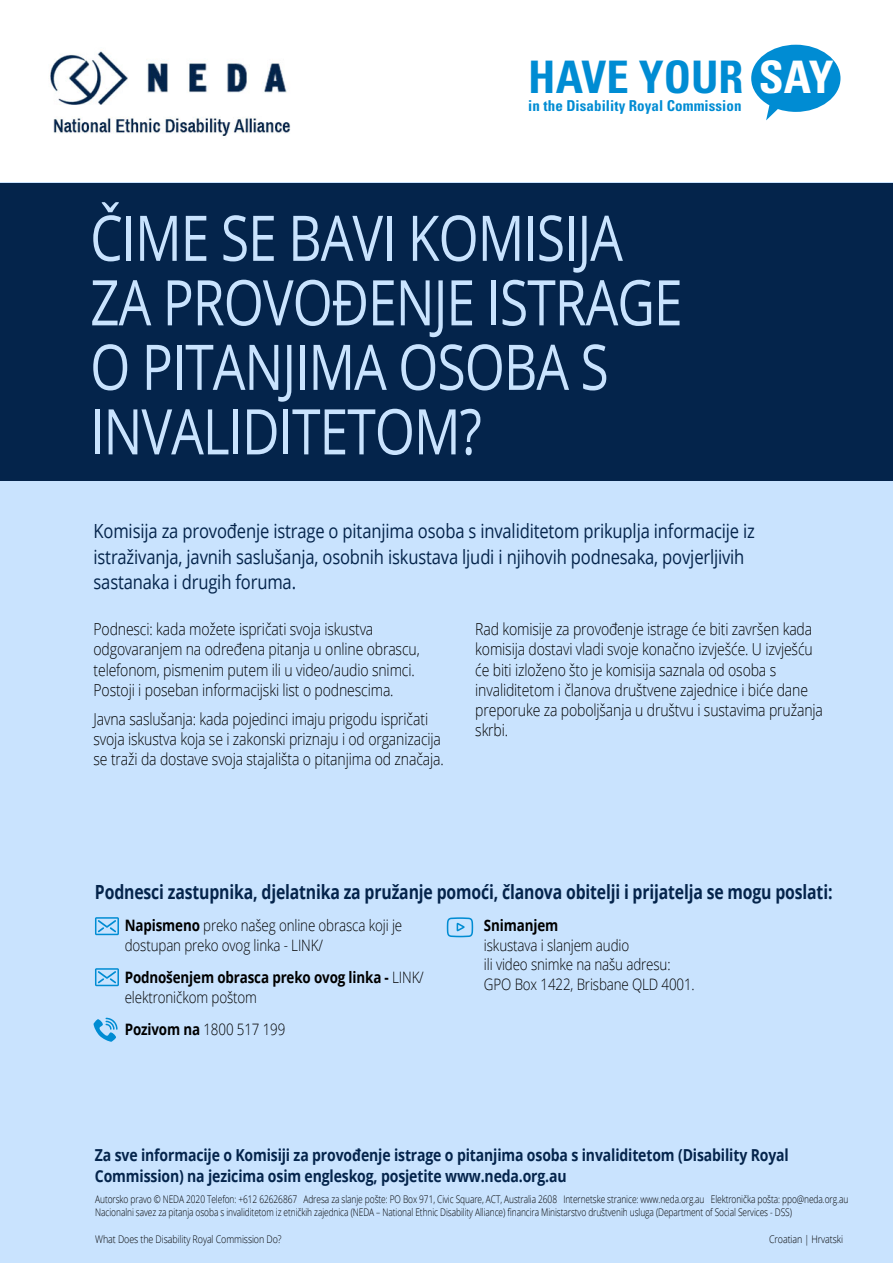
<style>
.page{position:relative;width:893px;height:1263px;background:#fff}
.page>*{position:absolute;margin:0;border:0;box-sizing:border-box;transform-origin:0 0}
.t1{font:63px/64.5px "Open Sans";letter-spacing:-.02em;color:#c9e3fe;scale:.82 1}
.t2{font:700 condensed 44.85px "Univers LT Std";color:#008cd3}
.t3{font:19.5px/25.5px "Open Sans";letter-spacing:-.01em;color:#04244b;scale:.85 1}
.t4{font:700 19.5px "Open Sans";letter-spacing:-.01em;color:#04244b;scale:.81 1}
.t5{font:300 16.5px/20.2px "Open Sans";letter-spacing:-.01em;color:#000;scale:.85 1}
.t6{font:700 16.5px/21px "Open Sans";letter-spacing:-.01em;color:#04244b;scale:.85 1}
.t7{font:300 15.75px/19.5px "Open Sans";letter-spacing:-.01em;color:#000;scale:.85 1}
.t8{font:700 15.75px/19.5px "Open Sans";letter-spacing:-.01em;color:#000;scale:.85 1}
.t9{font:700 condensed 15px "Univers LT Std";letter-spacing:.005em;color:#008cd3}
.t10{font:300 10.5px/12.8px "Open Sans";letter-spacing:-.01em;color:#000;scale:.8 1}
.t11{font:300 10.5px "Open Sans";letter-spacing:-.01em;color:#000;scale:.85 1}
.s1{color:#fff}
.s2{font-weight:700}
.s3{font-weight:300}
</style>
<div class="page">
<div style="left:0;top:183px;width:893px;height:1080px;background:#c9e3fe"></div>
<div style="left:0;top:184px;width:893px;height:297px;background:#04244b"></div>
<svg style="left:94px;top:1018px;width:24px;height:24px"></svg>
<svg style="left:95px;top:968px;width:24px;height:18px"></svg>
<svg style="left:95px;top:917px;width:24px;height:18px"></svg>
<svg style="left:447px;top:917px;width:26px;height:20px"></svg>
<img style="left:50px;top:51px;width:241px;height:85px">
<svg style="left:751px;top:45px;width:89px;height:75px"></svg>
<h2 class="t2" style="left:528px;top:50px;width:307px">HAVE YOUR <span class="s1">SAY</span></h2>
<p class="t9" style="left:528px;top:96px;width:215px">in the Disability Royal Commission</p>
<h1 class="t1" style="left:90px;top:204px;width:724px">ČIME SE BAVI KOMISIJA<br>ZA PROVOĐENJE ISTRAGE<br>O PITANJIMA OSOBA S<br>INVALIDITETOM?</h1>
<p class="t3" style="left:94px;top:518px;width:780px">Komisija za provođenje istrage o pitanjima osoba s invaliditetom prikuplja informacije iz istraživanja, javnih saslušanja, osobnih iskustava ljudi i njihovih podnesaka, povjerljivih sastanaka i drugih foruma.</p>
<p class="t5" style="left:94px;top:619px;width:385px">Podnesci: kada možete ispričati svoja iskustva odgovaranjem na određena pitanja u online obrascu, telefonom, pismenim putem ili u video/audio snimci.<br>Postoji i poseban informacijski list o podnescima.</p>
<p class="t5" style="left:94px;top:708px;width:414px">Javna saslušanja: kada pojedinci imaju prigodu ispričati svoja iskustva koja se i zakonski priznaju i od organizacija se traži da dostave svoja stajališta o pitanjima od značaja.</p>
<p class="t5" style="left:475px;top:619px;width:411px">Rad komisije za provođenje istrage će biti završen kada komisija dostavi vladi svoje konačno izvješće. U izvješću će biti izloženo što je komisija saznala od osoba s invaliditetom i članova društvene zajednice i biće dane preporuke za poboljšanja u društvu i sustavima pružanja skrbi.</p>
<p class="t4" style="left:95px;top:878px;width:912px">Podnesci zastupnika, djelatnika za pružanje pomoći, članova obitelji i prijatelja se mogu poslati:</p>
<p class="t7" style="left:125px;top:915px;width:328px"><span class="s2">Napismeno</span> preko našeg online obrasca koji je dostupan preko ovog linka - LINK/</p>
<p class="t8" style="left:125px;top:967px;width:353px">Podnošenjem obrasca preko ovog linka - <span class="s3">LINK/ elektroničkom poštom</span></p>
<p class="t7" style="left:125px;top:1019px;width:191px"><span class="s2">Pozivom na</span> 1800 517 199</p>
<p class="t8" style="left:484px;top:915px;width:89px">Snimanjem</p>
<p class="t7" style="left:484px;top:935px;width:250px">iskustava i slanjem audio<br>ili video snimke na našu adresu:<br>GPO Box 1422, Brisbane QLD 4001.</p>
<p class="t6" style="left:95px;top:1144px;width:818px">Za sve informacije o Komisiji za provođenje istrage o pitanjima osoba s invaliditetom (Disability Royal<br>Commission) na jezicima osim engleskog, posjetite www.neda.org.au</p>
<p class="t10" style="left:95px;top:1192px;width:943px">Autorsko pravo © NEDA 2020 Telefon: +612 62626867 Adresa za slanje pošte: PO Box 971, Civic Square, ACT, Australia 2608 Internetske stranice: www.neda.org.au Elektronička pošta: ppo@neda.org.au<br>Nacionalni savez za pitanja osoba s invaliditetom iz etničkih zajednica (NEDA – National Ethnic Disability Alliance) financira Ministarstvo društvenih usluga (Department of Social Services - DSS)</p>
<p class="t11" style="left:95px;top:1232px;width:221px">What Does the Disability Royal Commission Do?</p>
<p class="t11" style="left:769px;top:1232px;width:89px">Croatian | Hrvatski</p>
</div>
